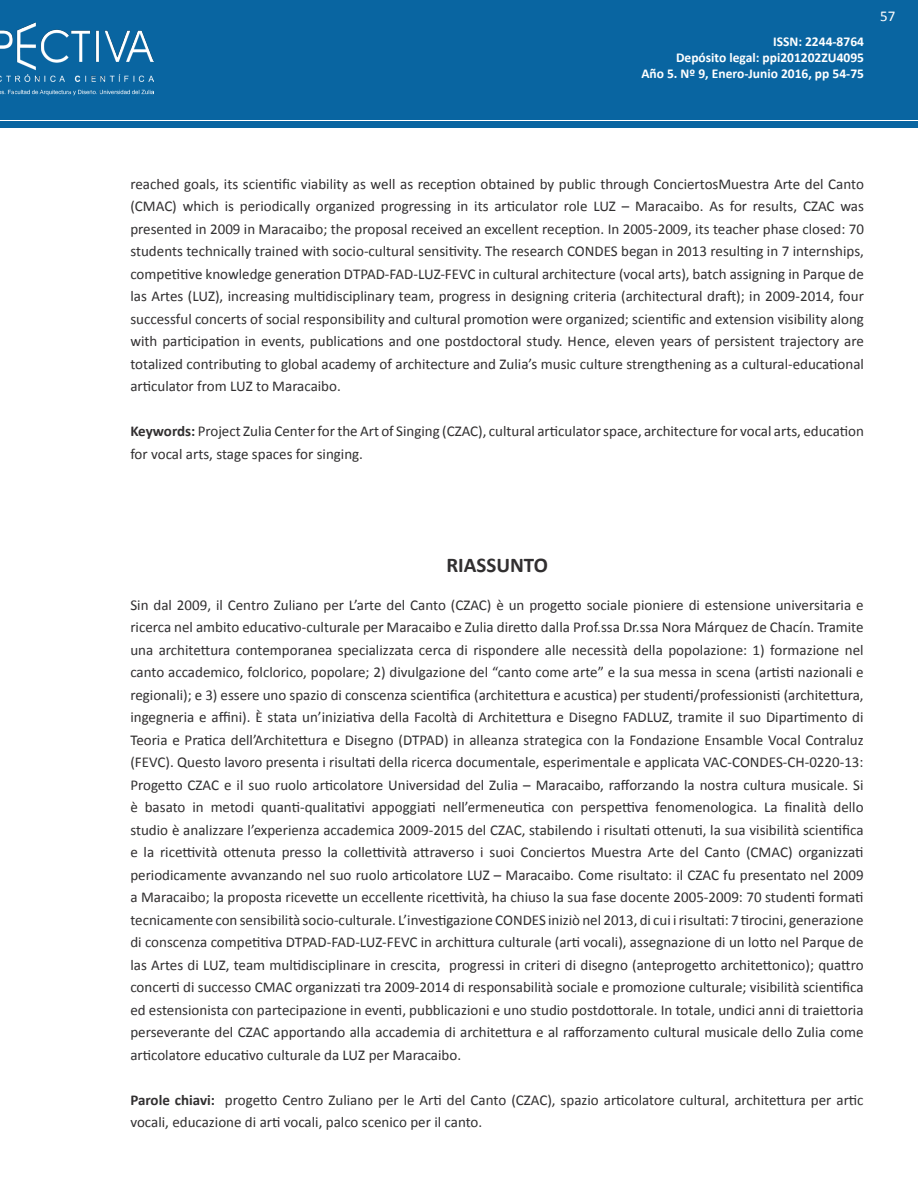
<style>
.page{position:relative;width:918px;height:1188px;background:#fff}
.page>*{position:absolute;margin:0;border:0;box-sizing:border-box;transform-origin:0 0}
.t1{font:700 21px "Calibri";color:#312f30}
.t2{font:15px/22.5px "Calibri";color:#312f30;text-align:justify}
.bibliografia{font:15px "Calibri";color:#fff}
.t3{font:700 13.5px/16.2px "Calibri";color:#fff;text-align:right}
.s1{font-weight:700}
</style>
<div class="page">
<div style="left:0;top:0;width:918px;height:119px;background:#0965a1"></div>
<div style="left:0;top:121px;width:918px;height:6px;background:#0965a1"></div>
<img style="left:0;top:22px;width:153px;height:74px">
<p class="t3" style="left:641px;top:33px;width:224px">ISSN: 2244-8764<br>Depósito legal: ppi201202ZU4095<br>Año 5. Nº 9, Enero-Junio 2016, pp 54-75</p>
<p class="bibliografia" style="left:880px;top:6px;width:17px">57</p>
<p class="t2" style="left:130px;top:172px;width:735px">reached goals, its scientific viability as well as reception obtained by public through ConciertosMuestra Arte del Canto (CMAC) which is periodically organized progressing in its articulator role LUZ – Maracaibo. As for results, CZAC was presented in 2009 in Maracaibo; the proposal received an excellent reception. In 2005-2009, its teacher phase closed: 70 students technically trained with socio-cultural sensitivity. The research CONDES began in 2013 resulting in 7 internships, competitive knowledge generation DTPAD-FAD-LUZ-FEVC in cultural architecture (vocal arts), batch assigning in Parque de las Artes (LUZ), increasing multidisciplinary team, progress in designing criteria (architectural draft); in 2009-2014, four successful concerts of social responsibility and cultural promotion were organized; scientific and extension visibility along with participation in events, publications and one postdoctoral study. Hence, eleven years of persistent trajectory are totalized contributing to global academy of architecture and Zulia’s music culture strengthening as a cultural-educational articulator from LUZ to Maracaibo.</p>
<p class="t2" style="left:130px;top:420px;width:735px"><span class="s1">Keywords:</span> Project Zulia Center for the Art of Singing (CZAC), cultural articulator space, architecture for vocal arts, education for vocal arts, stage spaces for singing.</p>
<p class="t1" style="left:446px;top:552px;width:103px">RIASSUNTO</p>
<p class="t2" style="left:130px;top:594px;width:735px">Sin dal 2009, il Centro Zuliano per L’arte del Canto (CZAC) è un progetto sociale pioniere di estensione universitaria e ricerca nel ambito educativo-culturale per Maracaibo e Zulia diretto dalla Prof.ssa Dr.ssa Nora Márquez de Chacín. Tramite una architettura contemporanea specializzata cerca di rispondere alle necessità della popolazione: 1) formazione nel canto accademico, folclorico, popolare; 2) divulgazione del “canto come arte” e la sua messa in scena (artisti nazionali e regionali); e 3) essere uno spazio di conscenza scientifica (architettura e acustica) per studenti/professionisti (architettura, ingegneria e affini). È stata un’iniziativa della Facoltà di Architettura e Disegno FADLUZ, tramite il suo Dipartimento di Teoria e Pratica dell’Architettura e Disegno (DTPAD) in alleanza strategica con la Fondazione Ensamble Vocal Contraluz (FEVC). Questo lavoro presenta i risultati della ricerca documentale, esperimentale e applicata VAC-CONDES-CH-0220-13:<br>Progetto CZAC e il suo ruolo articolatore Universidad del Zulia – Maracaibo, rafforzando la nostra cultura musicale. Si è basato in metodi quanti-qualitativi appoggiati nell’ermeneutica con perspettiva fenomenologica. La finalità dello studio è analizzare l’experienza accademica 2009-2015 del CZAC, stabilendo i risultati ottenuti, la sua visibilità scientifica e la ricettività ottenuta presso la collettività attraverso i suoi Conciertos Muestra Arte del Canto (CMAC) organizzati periodicamente avvanzando nel suo ruolo articolatore LUZ – Maracaibo. Come risultato: il CZAC fu presentato nel 2009 a Maracaibo; la proposta ricevette un eccellente ricettività, ha chiuso la sua fase docente 2005-2009: 70 studenti formati tecnicamente con sensibilità socio-culturale. L’investigazione CONDES iniziò nel 2013, di cui i risultati: 7 tirocini, generazione di conscenza competitiva DTPAD-FAD-LUZ-FEVC in archittura culturale (arti vocali), assegnazione di un lotto nel Parque de las Artes di LUZ, team multidisciplinare in crescita, progressi in criteri di disegno (anteprogetto architettonico); quattro concerti di successo CMAC organizzati tra 2009-2014 di responsabilità sociale e promozione culturale; visibilità scientifica ed estensionista con partecipazione in eventi, pubblicazioni e uno studio postdottorale. In totale, undici anni di traiettoria perseverante del CZAC apportando alla accademia di architettura e al rafforzamento cultural musicale dello Zulia come articolatore educativo culturale da LUZ per Maracaibo.</p>
<p class="t2" style="left:130px;top:1089px;width:735px"><span class="s1">Parole chiavi:</span> progetto Centro Zuliano per le Arti del Canto (CZAC), spazio articolatore cultural, architettura per artic vocali, educazione di arti vocali, palco scenico per il canto.</p>
</div>
